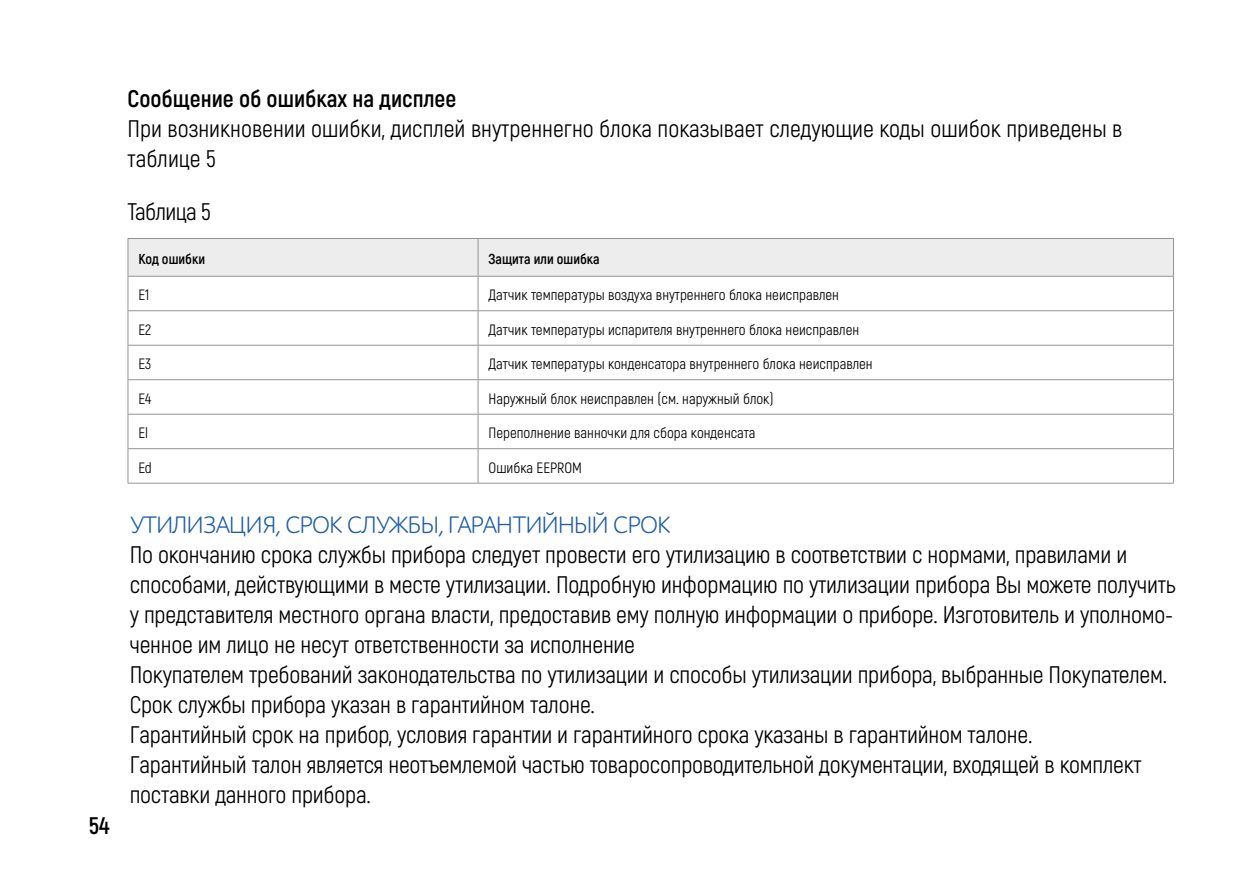
<style>
.page{position:relative;width:1259px;height:893px;background:#fff}
.page>*{position:absolute;margin:0;border:0;box-sizing:border-box;transform-origin:0 0}
.t1{font:24px/30px "Akrobat";letter-spacing:-.01em;color:#000}
.t2{font:24px "ALS Schlangesans";letter-spacing:-.025em;color:#1c5ca8}
.t3{font:700 24px "Akrobat";color:#000}
.t4{font:15px "Akrobat";color:#000}
.t5{font:700 14.4px "Akrobat";color:#000}
</style>
<div class="page">
<div style="left:128px;top:239px;width:1045px;height:37px;background:#ededed"></div>
<hr style="left:128px;top:238px;width:350px;height:1px;background:#949494">
<hr style="left:127px;top:239px;width:1px;height:37px;background:#949494">
<hr style="left:478px;top:238px;width:696px;height:1px;background:#949494">
<hr style="left:477px;top:239px;width:1px;height:37px;background:#949494">
<hr style="left:1173px;top:239px;width:1px;height:37px;background:#949494">
<hr style="left:128px;top:276px;width:350px;height:1px;background:#949494">
<hr style="left:478px;top:276px;width:696px;height:1px;background:#949494">
<hr style="left:127px;top:277px;width:1px;height:33px;background:#949494">
<hr style="left:477px;top:277px;width:1px;height:33px;background:#949494">
<hr style="left:1173px;top:277px;width:1px;height:33px;background:#949494">
<hr style="left:128px;top:310px;width:350px;height:1px;background:#949494">
<hr style="left:127px;top:311px;width:1px;height:34px;background:#949494">
<hr style="left:478px;top:310px;width:696px;height:1px;background:#949494">
<hr style="left:477px;top:311px;width:1px;height:34px;background:#949494">
<hr style="left:1173px;top:311px;width:1px;height:34px;background:#949494">
<hr style="left:128px;top:345px;width:350px;height:1px;background:#949494">
<hr style="left:127px;top:346px;width:1px;height:33px;background:#949494">
<hr style="left:478px;top:345px;width:696px;height:1px;background:#949494">
<hr style="left:477px;top:346px;width:1px;height:33px;background:#949494">
<hr style="left:1173px;top:346px;width:1px;height:33px;background:#949494">
<hr style="left:128px;top:379px;width:350px;height:1px;background:#949494">
<hr style="left:127px;top:380px;width:1px;height:34px;background:#949494">
<hr style="left:477px;top:380px;width:1px;height:34px;background:#949494">
<hr style="left:1173px;top:380px;width:1px;height:34px;background:#949494">
<hr style="left:128px;top:414px;width:350px;height:1px;background:#949494">
<hr style="left:127px;top:415px;width:1px;height:33px;background:#949494">
<hr style="left:478px;top:414px;width:696px;height:1px;background:#949494">
<hr style="left:477px;top:415px;width:1px;height:33px;background:#949494">
<hr style="left:1173px;top:415px;width:1px;height:33px;background:#949494">
<hr style="left:128px;top:448px;width:350px;height:1px;background:#949494">
<hr style="left:127px;top:449px;width:1px;height:34px;background:#949494">
<hr style="left:478px;top:448px;width:696px;height:1px;background:#949494">
<hr style="left:477px;top:449px;width:1px;height:34px;background:#949494">
<hr style="left:1173px;top:449px;width:1px;height:34px;background:#949494">
<hr style="left:128px;top:483px;width:350px;height:1px;background:#949494">
<hr style="left:478px;top:483px;width:696px;height:1px;background:#949494">
<hr style="left:478px;top:379px;width:696px;height:1px;background:#949494">
<p class="t3" style="left:89px;top:811px;width:22px">54</p>
<p class="t3" style="left:128px;top:84px;width:330px">Сообщение об ошибках на дисплее</p>
<p class="t1" style="left:128px;top:114px;width:996px">При возникновении ошибки, дисплей внутреннегно блока показывает следующие коды ошибок приведены в таблице 5</p>
<p class="t1" style="left:128px;top:197px;width:85px">Таблица 5</p>
<p class="t5" style="left:138px;top:250px;width:68px">Код ошибки</p>
<p class="t5" style="left:488px;top:250px;width:112px">Защита или ошибка</p>
<p class="t4" style="left:138px;top:286px;width:12px">Е1</p>
<p class="t4" style="left:488px;top:286px;width:352px">Датчик температуры воздуха внутреннего блока неисправлен</p>
<p class="t4" style="left:138px;top:321px;width:14px">Е2</p>
<p class="t4" style="left:488px;top:321px;width:372px">Датчик температуры испарителя внутреннего блока неисправлен</p>
<p class="t4" style="left:138px;top:355px;width:14px">Е3</p>
<p class="t4" style="left:488px;top:355px;width:386px">Датчик температуры конденсатора внутреннего блока неисправлен</p>
<p class="t4" style="left:138px;top:389px;width:14px">Е4</p>
<p class="t4" style="left:488px;top:389px;width:287px">Наружный блок неисправлен (см. наружный блок)</p>
<p class="t4" style="left:138px;top:424px;width:11px">Еl</p>
<p class="t4" style="left:488px;top:424px;width:268px">Переполнение ванночки для сбора конденсата</p>
<p class="t4" style="left:138px;top:458px;width:15px">Еd</p>
<p class="t4" style="left:488px;top:458px;width:95px">Ошибка EEPROM</p>
<p class="t2" style="left:130px;top:512px;width:542px">УТИЛИЗАЦИЯ, СРОК СЛУЖБЫ, ГАРАНТИЙНЫЙ СРОК</p>
<p class="t1" style="left:130px;top:540px;width:1047px">По окончанию срока службы прибора следует провести его утилизацию в соответствии с нормами, правилами и способами, действующими в месте утилизации. Подробную информацию по утилизации прибора Вы можете получить у представителя местного органа власти, предоставив ему полную информации о приборе. Изготовитель и уполномо&shy;ченное им лицо не несут ответственности за исполнение<br>Покупателем требований законодательства по утилизации и способы утилизации прибора, выбранные Покупателем.<br>Срок службы прибора указан в гарантийном талоне.<br>Гарантийный срок на прибор, условия гарантии и гарантийного срока указаны в гарантийном талоне.<br>Гарантийный талон является неотъемлемой частью товаросопроводительной документации, входящей в комплект поставки данного прибора.</p>
</div>
